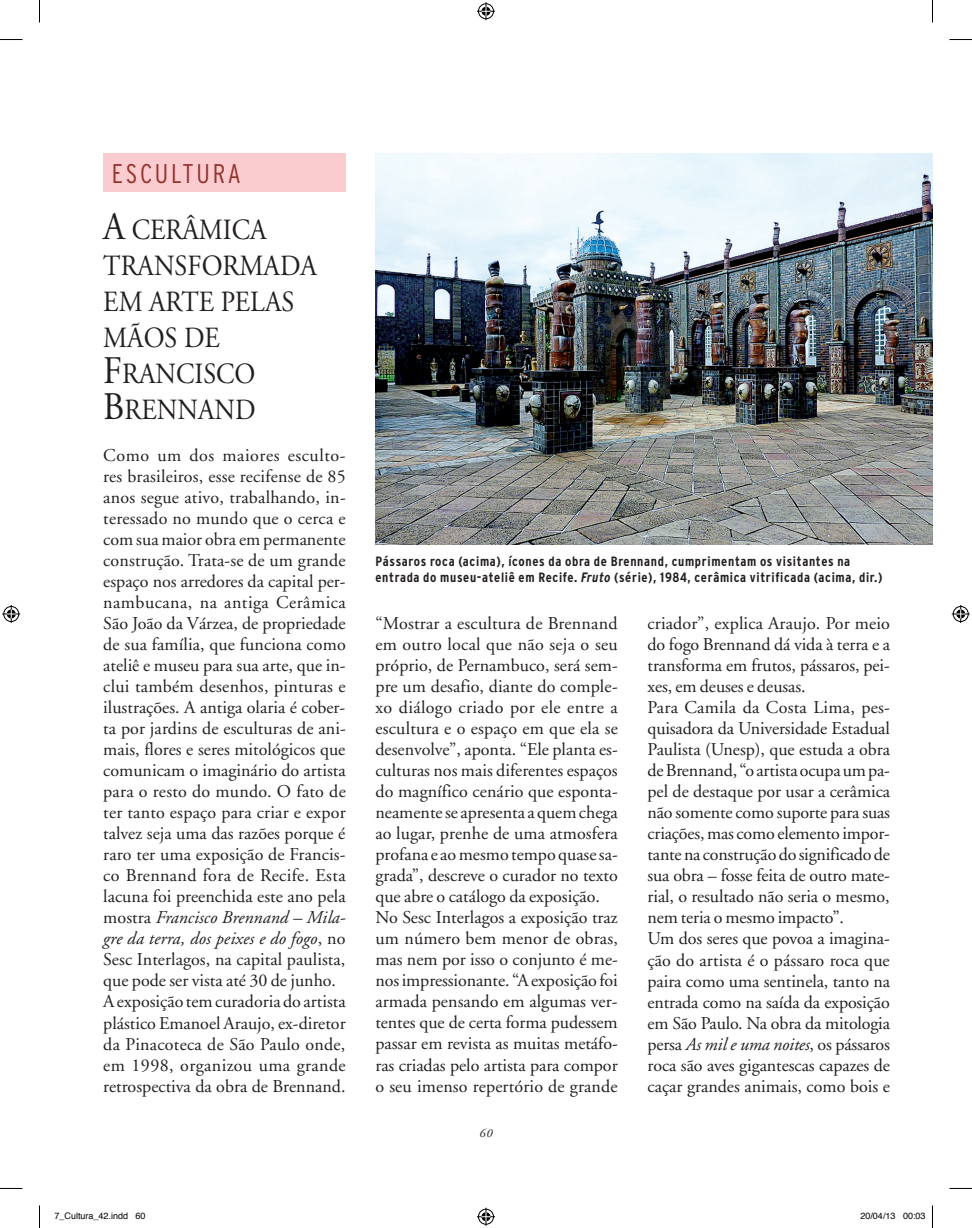
<style>
.page{position:relative;width:972px;height:1228px;background:#fff}
.page>*{position:absolute;margin:0;border:0;box-sizing:border-box;transform-origin:0 0}
.t1{font:29.25px/36px "Adobe Garamond";color:#231f20;scale:.9 1}
.t2{font:300 condensed 27px "Interstate";letter-spacing:.095em;color:#92342e}
.t3{font:18px/21px "Adobe Garamond";color:#231f20}
.t4{font:700 condensed 13.5px/16.2px "Interstate";letter-spacing:.05em;color:#231f20}
.t5{font:italic 12px "Adobe Garamond";color:#231f20}
.t6{font:9px "Helvetica";color:#000}
.s1{font-size:39px}
.s2{font-style:italic}
</style>
<div class="page">
<img style="left:375px;top:153px;width:557px;height:392px">
<div style="left:103px;top:153px;width:243px;height:39px;background:#facccf"></div>
<svg style="left:0;top:39px;width:22px;height:1px"></svg>
<svg style="left:949px;top:39px;width:23px;height:1px"></svg>
<svg style="left:0;top:1187px;width:22px;height:1px"></svg>
<svg style="left:950px;top:1187px;width:22px;height:1px"></svg>
<svg style="left:39px;top:0;width:1px;height:23px"></svg>
<svg style="left:39px;top:1205px;width:1px;height:22px"></svg>
<svg style="left:932px;top:0;width:1px;height:23px"></svg>
<svg style="left:932px;top:1205px;width:1px;height:22px"></svg>
<svg style="left:477px;top:2px;width:18px;height:18px"></svg>
<svg style="left:477px;top:1207px;width:18px;height:18px"></svg>
<svg style="left:2px;top:605px;width:18px;height:18px"></svg>
<svg style="left:952px;top:605px;width:18px;height:18px"></svg>
<h2 class="t2" style="left:112px;top:158px;width:130px">ESCULTURA</h2>
<h1 class="t1" style="left:103px;top:212px;width:240px"><span class="s1">A</span> CERÂMICA<br>TRANSFORMADA<br>EM ARTE PELAS<br>MÃOS DE<br><span class="s1">F</span>RANCISCO<br><span class="s1">B</span>RENNAND</h1>
<p class="t3" style="left:103px;top:445px;width:244px">Como um dos maiores esculto‑ res brasileiros, esse recifense de 85 anos segue ativo, trabalhando, in‑ teressado no mundo que o cerca e com sua maior obra em permanente construção. Trata‑se de um grande espaço nos arredores da capital per‑ nambucana, na antiga Cerâmica São João da Várzea, de propriedade de sua família, que funciona como ateliê e museu para sua arte, que in‑ clui também desenhos, pinturas e ilustrações. A antiga olaria é cober‑ ta por jardins de esculturas de ani‑ mais, flores e seres mitológicos que comunicam o imaginário do artista para o resto do mundo. O fato de ter tanto espaço para criar e expor talvez seja uma das razões porque é raro ter uma exposição de Francis‑ co Brennand fora de Recife. Esta lacuna foi preenchida este ano pela mostra <span class="s2">Francisco Brennand – Mila&shy;gre da terra, dos peixes e do fogo</span>, no Sesc Interlagos, na capital paulista, que pode ser vista até 30 de junho.<br>A exposição tem curadoria do artista plástico Emanoel Araujo, ex‑diretor da Pinacoteca de São Paulo onde, em 1998, organizou uma grande retrospectiva da obra de Brennand.</p>
<p class="t4" style="left:375px;top:553px;width:509px">Pássaros roca (acima), ícones da obra de Brennand, cumprimentam os visitantes na entrada do museu-ateliê em Recife. <span class="s2">Fruto</span> (série), 1984, cerâmica vitrificada (acima, dir.)</p>
<p class="t3" style="left:375px;top:613px;width:244px">“Mostrar a escultura de Brennand em outro local que não seja o seu próprio, de Pernambuco, será sem‑ pre um desafio, diante do comple‑ xo diálogo criado por ele entre a escultura e o espaço em que ela se desenvolve”, aponta. “Ele planta es‑ culturas nos mais diferentes espaços do magnífico cenário que esponta‑ neamente se apresenta a quem chega ao lugar, prenhe de uma atmosfera profana e ao mesmo tempo quase sa‑ grada”, descreve o curador no texto que abre o catálogo da exposição.<br>No Sesc Interlagos a exposição traz um número bem menor de obras, mas nem por isso o conjunto é me‑ nos impressionante. “A exposição foi armada pensando em algumas ver‑ tentes que de certa forma pudessem passar em revista as muitas metáfo‑ ras criadas pelo artista para compor o seu imenso repertório de grande</p>
<p class="t3" style="left:648px;top:613px;width:244px">criador”, explica Araujo. Por meio do fogo Brennand dá vida à terra e a transforma em frutos, pássaros, pei‑ xes, em deuses e deusas.<br>Para Camila da Costa Lima, pes‑ quisadora da Universidade Estadual Paulista (Unesp), que estuda a obra de Brennand, “o artista ocupa um pa‑ pel de destaque por usar a cerâmica não somente como suporte para suas criações, mas como elemento impor‑ tante na construção do significado de sua obra – fosse feita de outro mate‑ rial, o resultado não seria o mesmo, nem teria o mesmo impacto”.<br>Um dos seres que povoa a imagina‑ ção do artista é o pássaro roca que paira como uma sentinela, tanto na entrada como na saída da exposição em São Paulo. Na obra da mitologia persa <span class="s2">As mil e uma noites</span>, os pássaros roca são aves gigantescas capazes de caçar grandes animais, como bois e</p>
<p class="t5" style="left:479px;top:1126px;width:15px">60</p>
<p class="t6" style="left:55px;top:1208px;width:93px">7_Cultura_42.indd 60</p>
<p class="t6" style="left:860px;top:1208px;width:67px">20/04/13 00:03</p>
</div>
